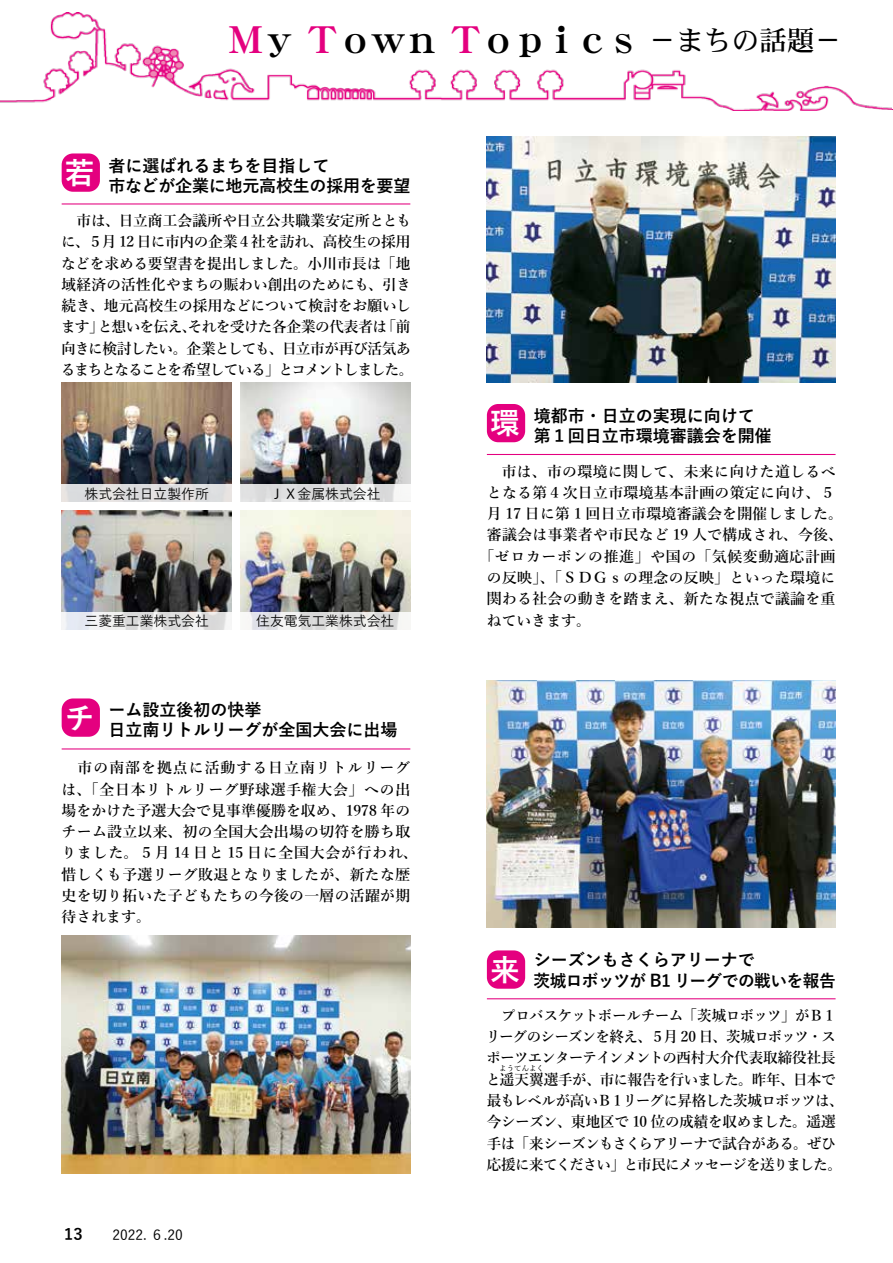
<style>
.page{position:relative;width:893px;height:1263px;background:#fff}
.page>*{position:absolute;margin:0;border:0;box-sizing:border-box;transform-origin:0 0}
.t1{font:37.2px "DFHS Mincho W9 WINP RKSJ H";letter-spacing:-.12em;color:#000}
.t2{font:700 16.95px/20.2px "Yu Gothic";color:#000}
.t3{font:700 16.95px/20.2px "Yu Gothic";letter-spacing:-.02em;color:#000}
.t4{font:700 15.9px "Yu Gothic";color:#000}
.t5{font:600 14.85px/21.3px "Yu Mincho";letter-spacing:.005em;color:#000;text-align:justify}
.t6{font:600 14.85px/21.3px "Yu Mincho";letter-spacing:-.025em;color:#000}
.t7{font:600 14.85px/21.3px "Yu Mincho";letter-spacing:-.045em;color:#000}
.t8{font:600 14.85px "Yu Mincho";letter-spacing:.045em;color:#000}
.t9{font:600 14.85px "Yu Mincho";letter-spacing:.025em;color:#000}
.t10{font:500 13.8px "Yu Gothic";color:#000}
.t11{font:600 7.5px "Yu Mincho";color:#000}
.s1{color:#e4007f}
.s2{font-family:"Yu Gothic";font-weight:700}
.s3{font-family:"DFHS Mincho W5 WINP RKSJ H";font-size:27.6px}
</style>
<div class="page">
<img style="left:0;top:13px;width:892px;height:98px">
<hr style="left:62px;top:203px;width:348px;height:1px;background:#e4007f">
<div style="left:62px;top:153px;width:38px;height:39px;background:#e4007f;border-radius:11px"></div>
<hr style="left:487px;top:454px;width:349px;height:1px;background:#e4007f">
<div style="left:487px;top:404px;width:38px;height:38px;background:#e4007f;border-radius:11px"></div>
<hr style="left:487px;top:998px;width:349px;height:1px;background:#e4007f">
<div style="left:487px;top:950px;width:38px;height:39px;background:#e4007f;border-radius:11px"></div>
<hr style="left:62px;top:748px;width:348px;height:1px;background:#e4007f">
<div style="left:62px;top:698px;width:38px;height:39px;background:#e4007f;border-radius:11px"></div>
<img style="left:487px;top:136px;width:348px;height:247px">
<img style="left:62px;top:935px;width:348px;height:239px">
<img style="left:487px;top:680px;width:349px;height:247px">
<img style="left:240px;top:383px;width:170px;height:102px">
<img style="left:62px;top:383px;width:170px;height:102px">
<img style="left:62px;top:510px;width:170px;height:102px">
<img style="left:240px;top:510px;width:170px;height:102px">
<div style="left:62px;top:485px;width:170px;height:17px;background:#dcdddf"></div>
<svg style="left:240px;top:485px;width:170px;height:17px;fill:#dededf"></svg>
<svg style="left:62px;top:612px;width:170px;height:17px"></svg>
<svg style="left:249px;top:612px;width:155px;height:17px"></svg>
<h1 class="t1" style="left:227px;top:21px;width:617px"><span class="s1">Ｍ</span>ｙ <span class="s1">Ｔ</span>ｏｗｎ <span class="s1">Ｔ</span>ｏｐｉｃｓ <span class="s2">－</span><span class="s3">まちの話題</span><span class="s2">－</span></h1>
<p class="t2" style="left:65px;top:156px;width:347px;text-indent:44px">者に選ばれるまちを目指して<br><sup>若</sup> 市などが企業に地元高校生の採用を要望</p>
<p class="t6" style="left:61px;top:210px;width:354px">　市は、日立商工会議所や日立公共職業安定所とともに、５月 12 日に市内の企業４社を訪れ、高校生の採用などを求める要望書を提出しました。小川市長は「地域経済の活性化やまちの賑わい創出のためにも、引き続き、地元高校生の採用などについて検討をお願いします」と想いを伝え、それを受けた各企業の代表者は「前向きに検討したい。企業としても、日立市が再び活気あるまちとなることを希望している」とコメントしました。</p>
<p class="t10" style="left:85px;top:481px;width:126px">株式会社日立製作所</p>
<p class="t10" style="left:270px;top:481px;width:112px">ＪＸ金属株式会社</p>
<p class="t10" style="left:85px;top:608px;width:126px">三菱重工業株式会社</p>
<p class="t10" style="left:256px;top:608px;width:140px">住友電気工業株式会社</p>
<p class="t2" style="left:65px;top:700px;width:334px;text-indent:44px">ーム設立後初の快挙<br><sup>チ</sup> 日立南リトルリーグが全国大会に出場</p>
<p class="t5" style="left:62px;top:757px;width:358px;text-align:left">　市の南部を拠点に活動する日立南リトルリーグは、「全日本リトルリーグ野球選手権大会」への出場をかけた予選大会で見事準優勝を収め、1978 年のチーム設立以来、初の全国大会出場の切符を勝ち取りました。５月 14 日と 15 日に全国大会が行われ、惜しくも予選リーグ敗退となりましたが、新たな歴史を切り拓いた子どもたちの今後の一層の活躍が期待されます。</p>
<p class="t4" style="left:64px;top:1225px;width:20px">13</p>
<p class="t10" style="left:112px;top:1222px;width:72px">2022. ６.20</p>
<p class="t2" style="left:490px;top:406px;width:283px;text-indent:44px">境都市・日立の実現に向けて<sup>環</sup> 第１回日立市環境審議会を開催</p>
<p class="t9" style="left:502px;top:463px;width:335px">市は、市の環境に関して、未来に向けた道しるべ</p>
<p class="t5" style="left:487px;top:482px;width:350px">となる第４次日立市環境基本計画の策定に向け、５</p>
<p class="t5" style="left:487px;top:503px;width:358px">月 17 日に第１回日立市環境審議会を開催しました。</p>
<p class="t5" style="left:487px;top:525px;width:358px">審議会は事業者や市民など 19 人で構成され、今後、</p>
<p class="t8" style="left:479px;top:548px;width:358px">「ゼロカーボンの推進」や国の「気候変動適応計画</p>
<p class="t5" style="left:487px;top:567px;width:350px">の反映」、「ＳＤＧｓの理念の反映」といった環境に</p>
<p class="t5" style="left:487px;top:588px;width:350px">関わる社会の動きを踏まえ、新たな視点で議論を重</p>
<p class="t5" style="left:487px;top:610px;width:106px">ねていきます。</p>
<p class="t3" style="left:490px;top:950px;width:347px;text-indent:44px">シーズンもさくらアリーナで<br><sup>来</sup> 茨城ロボッツが B1 リーグでの戦いを報告</p>
<p class="t5" style="left:486px;top:1005px;width:352px">　プロバスケットボールチーム「茨城ロボッツ」がＢ１リーグのシーズンを終え、５月 20 日、茨城ロボッツ・スポーツエンターテインメントの西村大介代表取締役社長と遥天翼選手が、市に報告を行いました。昨年、日本で</p>
<p class="t11" style="left:499px;top:1064px;width:46px">ようてんよく</p>
<p class="t7" style="left:487px;top:1090px;width:358px">最もレベルが高いＢ１リーグに昇格した茨城ロボッツは、今シーズン、東地区で 10 位の成績を収めました。遥選手は「来シーズンもさくらアリーナで試合がある。ぜひ応援に来てください」と市民にメッセージを送りました。</p>
</div>
